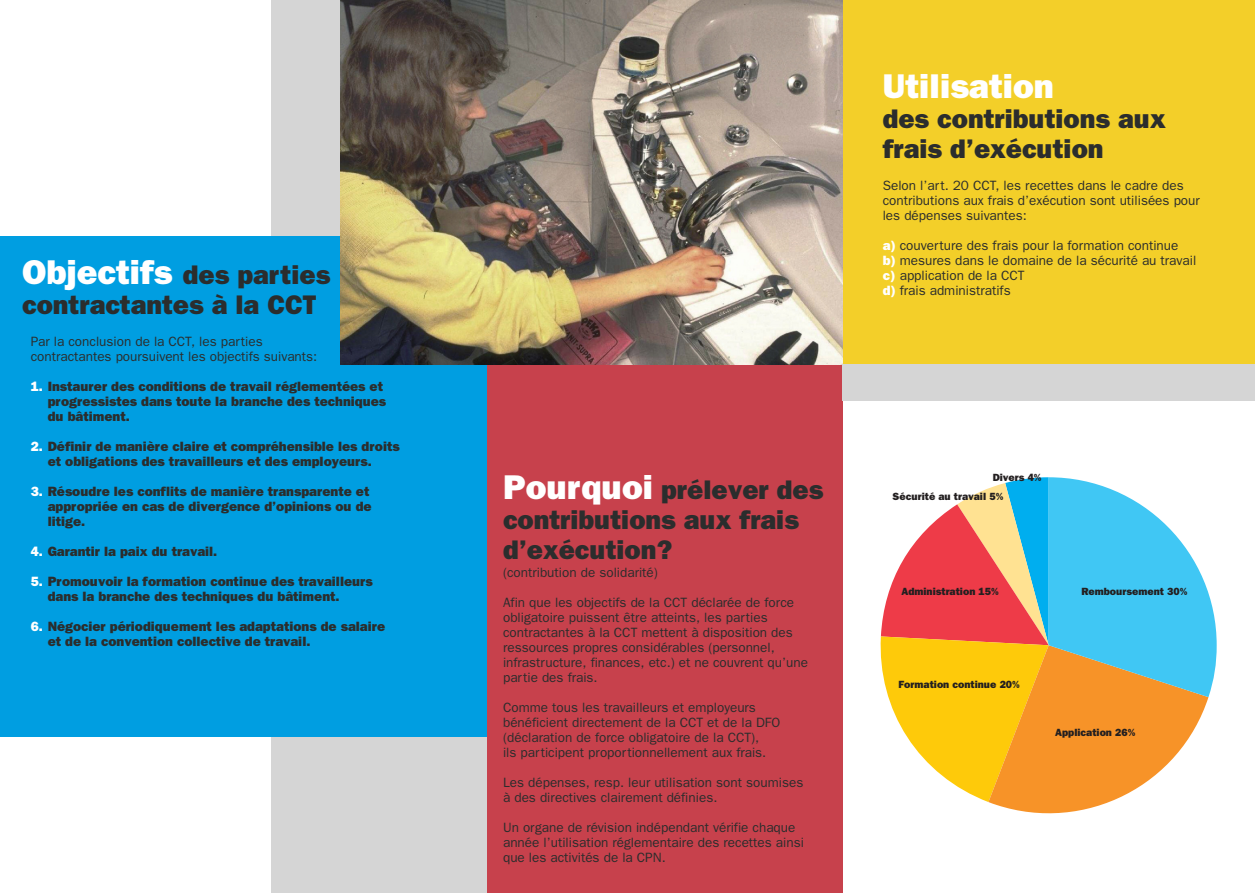
<style>
.page{position:relative;width:1255px;height:893px;background:#fff}
.page>*{position:absolute;margin:0;border:0;box-sizing:border-box;transform-origin:0 0}
.t1{font:800 34.5px "Franklin Gothic";color:#fff}
.t2{font:800 27px/30px "Franklin Gothic";color:#2b2d2d}
.t3{font:13.5px/15px "Franklin Gothic";color:#2b2d2d}
.t4{font:800 13.5px/15px "Franklin Gothic";color:#2b2d2d}
.t5{font:800 10.5px/18.9px "Franklin Gothic";color:#231f20}
.s1{font-size:34.5px;color:#fff}
.s2{color:#fff}
.s3{font-weight:800;color:#fff}
</style>
<div class="page">
<div style="left:271px;top:0;width:242px;height:893px;background:#d5d5d5"></div>
<div style="left:0;top:236px;width:487px;height:500px;background:#009ee1"></div>
<div style="left:628px;top:0;width:626px;height:365px;background:#f3cf29"></div>
<div style="left:487px;top:365px;width:355px;height:528px;background:#c7414c"></div>
<img style="left:340px;top:0;width:502px;height:365px">
<svg style="left:880px;top:477px;width:336px;height:336px"></svg>
<div style="left:842px;top:365px;width:412px;height:36px;background:#d5d5d5"></div>
<h2 class="t2" style="left:22px;top:259px;width:309px"><span class="s1">Objectifs</span> des parties contractantes à la CCT</h2>
<p class="t3" style="left:31px;top:334px;width:288px">Par la conclusion de la CCT, les parties contractantes poursuivent les objectifs suivants:</p>
<p class="t4" style="left:48px;top:379px;width:340px;text-indent:-17px"><span class="s2">1.</span> Instaurer des conditions de travail réglementées et progressistes dans toute la branche des techniques du bâtiment.</p>
<p class="t4" style="left:48px;top:439px;width:353px;text-indent:-17px"><span class="s2">2.</span> Définir de manière claire et compréhensible les droits et obligations des travailleurs et des employeurs.</p>
<p class="t4" style="left:48px;top:484px;width:325px;text-indent:-17px"><span class="s2">3.</span> Résoudre les conflits de manière transparente et appropriée en cas de divergence d’opinions ou de litige.</p>
<p class="t4" style="left:31px;top:544px;width:188px"><span class="s2">4.</span> Garantir la paix du travail.</p>
<p class="t4" style="left:48px;top:574px;width:326px;text-indent:-17px"><span class="s2">5.</span> Promouvoir la formation continue des travailleurs dans la branche des techniques du bâtiment.</p>
<p class="t4" style="left:48px;top:619px;width:339px;text-indent:-17px"><span class="s2">6.</span> Négocier périodiquement les adaptations de salaire et de la convention collective de travail.</p>
<h1 class="t1" style="left:882px;top:66px;width:173px">Utilisation</h1>
<h2 class="t2" style="left:882px;top:103px;width:284px">des contributions aux frais d’exécution</h2>
<p class="t3" style="left:882px;top:178px;width:318px">Selon l’art. 20 CCT, les recettes dans le cadre des contributions aux frais d’exécution sont utilisées pour les dépenses suivantes:</p>
<p class="t3" style="left:882px;top:238px;width:315px"><span class="s3">a)</span> couverture des frais pour la formation continue<br><span class="s3">b)</span> mesures dans le domaine de la sécurité au travail <span class="s3">c)</span> application de la CCT<br><span class="s3">d)</span> frais administratifs</p>
<h2 class="t2" style="left:503px;top:474px;width:322px"><span class="s1">Pourquoi</span> prélever des contributions aux frais d’exécution?</h2>
<p class="t3" style="left:503px;top:564px;width:156px">(contribution de solidarité)</p>
<p class="t3" style="left:503px;top:594px;width:306px">Afin que les objectifs de la CCT déclarée de force obligatoire puissent être atteints, les parties contractantes à la CCT mettent à disposition des ressources propres considérables (personnel, infrastructure, finances, etc.) et ne couvrent qu’une partie des frais.</p>
<p class="t3" style="left:503px;top:699px;width:279px">Comme tous les travailleurs et employeurs bénéficient directement de la CCT et de la DFO (déclaration de force obligatoire de la CCT),<br>ils participent proportionnellement aux frais.</p>
<p class="t3" style="left:503px;top:774px;width:302px">Les dépenses, resp. leur utilisation sont soumises à des directives clairement définies.</p>
<p class="t3" style="left:503px;top:819px;width:302px">Un organe de révision indépendant vérifie chaque année l’utilisation réglementaire des recettes ainsi que les activités de la CPN.</p>
<p class="t5" style="left:892px;top:468px;width:151px;text-indent:100px">Divers 4%<br>Sécurité au travail 5%</p>
<p class="t5" style="left:901px;top:582px;width:99px">Administration 15%</p>
<p class="t5" style="left:898px;top:675px;width:123px">Formation continue 20%</p>
<p class="t5" style="left:1081px;top:581px;width:108px">Remboursement 30%</p>
<p class="t5" style="left:1055px;top:722px;width:82px">Application 26%</p>
</div>
